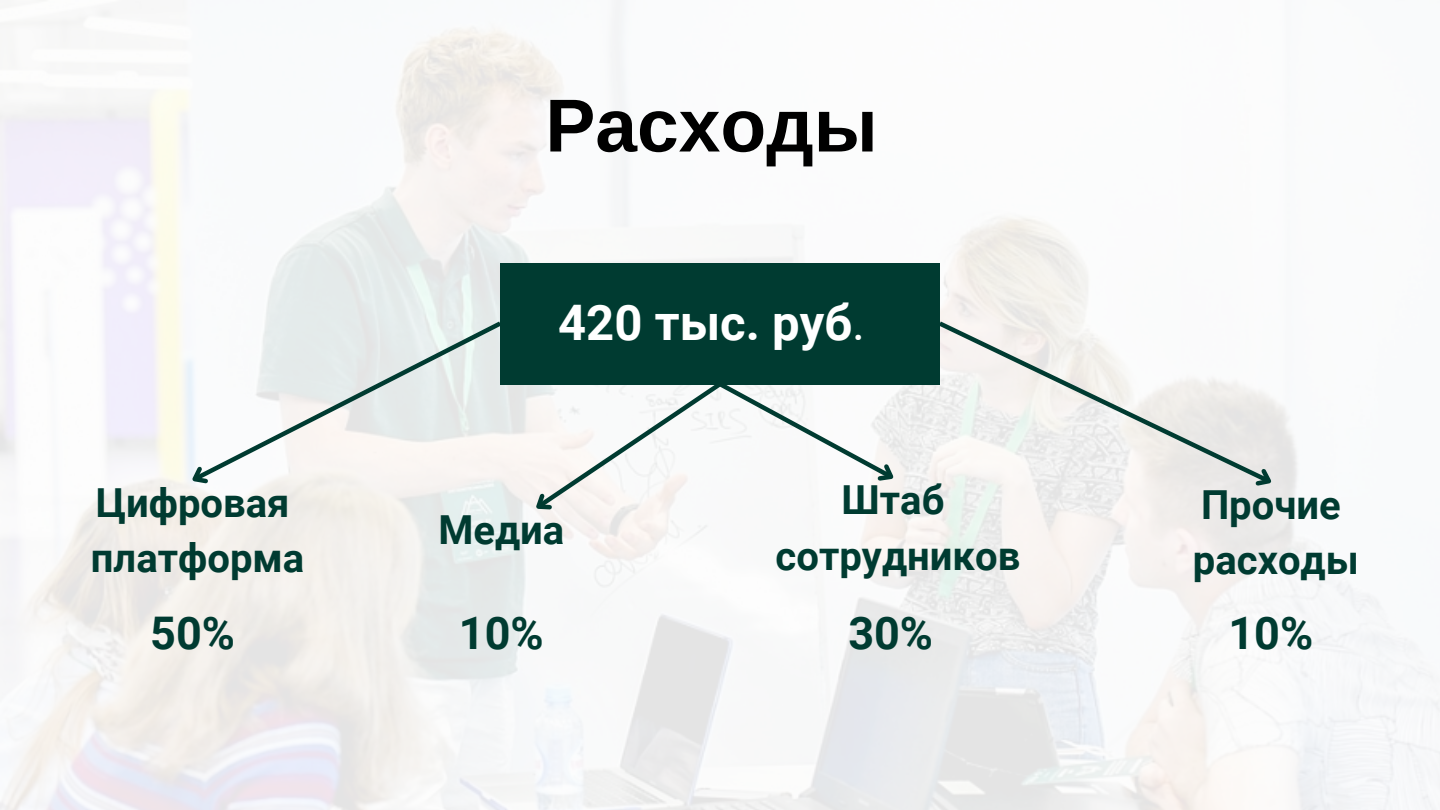
<style>
.page{position:relative;width:1440px;height:810px;background:#fff}
.page>*{position:absolute;margin:0;border:0;box-sizing:border-box;transform-origin:0 0}
.t1{font:700 75px "Arimo";color:#000}
.t2{font:700 49px "Roboto";color:#fff}
.t3{font:700 45px "Roboto";color:#003b31}
.t4{font:700 40px "Roboto";color:#003b31}
.s1{font-weight:400}
</style>
<div class="page">
<img style="left:0;top:0;width:1440px;height:810px">
<div style="left:500px;top:263px;width:440px;height:121px;background:#003b31"></div>
<svg style="left:189px;top:317px;width:317px;height:168px"></svg>
<svg style="left:182px;top:461px;width:32px;height:33px"></svg>
<svg style="left:934px;top:318px;width:341px;height:169px"></svg>
<svg style="left:1249px;top:463px;width:32px;height:33px"></svg>
<svg style="left:525px;top:384px;width:379px;height:138px"></svg>
<p class="t1" style="left:545px;top:84px;width:334px">Расходы</p>
<p class="t4" style="left:96px;top:480px;width:195px">Цифровая</p>
<p class="t4" style="left:91px;top:535px;width:215px">платформа</p>
<p class="t2" style="left:558px;top:295px;width:308px">420 тыс. руб<span class="s1">.</span></p>
<p class="t4" style="left:438px;top:507px;width:128px">Медиа</p>
<p class="t4" style="left:842px;top:477px;width:104px">Штаб</p>
<p class="t4" style="left:776px;top:533px;width:246px">сотрудников</p>
<p class="t4" style="left:1201px;top:482px;width:141px">Прочие</p>
<p class="t4" style="left:1193px;top:537px;width:168px">расходы</p>
<p class="t3" style="left:150px;top:607px;width:86px">50%</p>
<p class="t3" style="left:459px;top:607px;width:86px">10%</p>
<p class="t3" style="left:848px;top:607px;width:86px">30%</p>
<p class="t3" style="left:1229px;top:607px;width:86px">10%</p>
</div>
